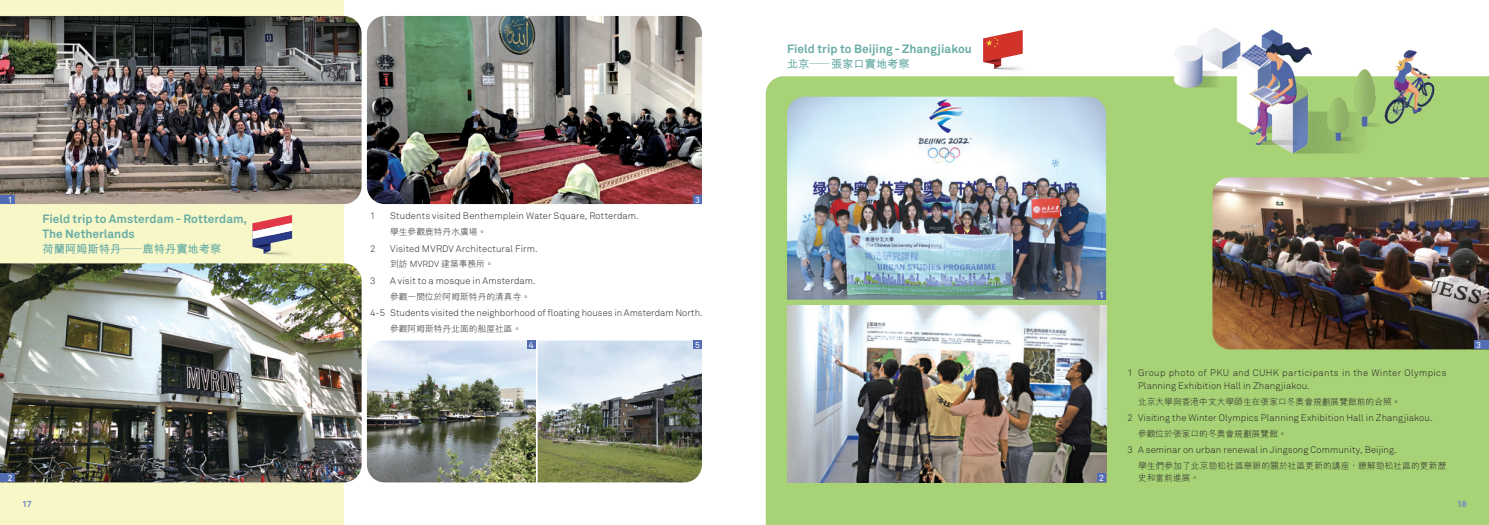
<style>
.page{position:relative;width:1489px;height:525px;background:#fff}
.page>*{position:absolute;margin:0;border:0;box-sizing:border-box;transform-origin:0 0}
.t1{font:700 11.88px/15px "Akkurat";letter-spacing:.005em;color:#67aca5}
.t2{font:700 11.25px "M Hei HK";color:#67aca5}
.t3{font:300 9.38px "Akkurat";letter-spacing:.01em;color:#231f20}
.t4{font:300 9.38px/12.5px "Akkurat";letter-spacing:.035em;color:#231f20}
.t5{font:300 8.75px/12.5px "M Hei HK";color:#231f20}
.t6{font:8.75px "Akkurat";color:#fff}
.t7{font:700 8.75px "Akkurat";color:#6a87c5}
.s1{font-family:"Akkurat"}
</style>
<div class="page">
<div style="left:765px;top:76px;width:723px;height:448px;background:#a7d276"></div>
<div style="left:0;top:0;width:344px;height:524px;background:#f7f7c7"></div>
<img style="left:1145px;top:27px;width:288px;height:162px">
<img style="left:0;top:16px;width:361px;height:188px">
<img style="left:0;top:263px;width:361px;height:219px">
<img style="left:367px;top:16px;width:335px;height:188px">
<img style="left:367px;top:340px;width:335px;height:142px">
<img style="left:787px;top:305px;width:319px;height:177px">
<img style="left:787px;top:97px;width:319px;height:202px">
<div style="left:0;top:195px;width:15px;height:9px;background:#526db4"></div>
<div style="left:0;top:473px;width:15px;height:9px;background:#526db4"></div>
<div style="left:693px;top:195px;width:9px;height:9px;background:#526db4"></div>
<div style="left:1097px;top:291px;width:9px;height:8px;background:#526db4"></div>
<div style="left:1097px;top:473px;width:9px;height:9px;background:#526db4"></div>
<div style="left:527px;top:340px;width:9px;height:9px;background:#526db4"></div>
<div style="left:693px;top:340px;width:9px;height:9px;background:#526db4"></div>
<img style="left:1212px;top:177px;width:276px;height:172px">
<div style="left:1474px;top:340px;width:14px;height:9px;background:#526db4"></div>
<img style="left:1371px;top:37px;width:77px;height:98px">
<img style="left:1234px;top:27px;width:117px;height:141px">
<svg style="left:983px;top:30px;width:40px;height:41px"></svg>
<svg style="left:253px;top:215px;width:40px;height:41px"></svg>
<p class="t1" style="left:787px;top:41px;width:186px">Field trip to Beijing - Zhangjiakou</p>
<p class="t2" style="left:787px;top:55px;width:124px">北京—張家口實地考察</p>
<p class="t6" style="left:8px;top:194px;width:6px">1</p>
<p class="t6" style="left:8px;top:472px;width:6px">2</p>
<p class="t1" style="left:43px;top:211px;width:206px">Field trip to Amsterdam - Rotterdam,<br>The Netherlands</p>
<p class="t2" style="left:43px;top:240px;width:180px">荷蘭阿姆斯特丹—鹿特丹實地考察</p>
<p class="t6" style="left:695px;top:194px;width:6px">3</p>
<p class="t3" style="left:370px;top:210px;width:7px">1</p>
<p class="t3" style="left:390px;top:210px;width:250px">Students visited Benthemplein Water Square, Rotterdam.</p>
<p class="t5" style="left:390px;top:225px;width:98px">學生參觀鹿特丹水廣場。</p>
<p class="t3" style="left:370px;top:242px;width:7px">2</p>
<p class="t3" style="left:390px;top:242px;width:149px">Visited MVRDV Architectural Firm.</p>
<p class="t5" style="left:390px;top:258px;width:105px">到訪 <span class="s1">MVRDV</span> 建築事務所。</p>
<p class="t3" style="left:370px;top:275px;width:7px">3</p>
<p class="t3" style="left:390px;top:275px;width:147px">A visit to a mosque in Amsterdam.</p>
<p class="t5" style="left:390px;top:290px;width:141px">參觀一間位於阿姆斯特丹的清真寺。</p>
<p class="t3" style="left:370px;top:307px;width:334px">4-5 Students visited the neighborhood of floating houses in Amsterdam North.</p>
<p class="t5" style="left:390px;top:322px;width:133px">參觀阿姆斯特丹北面的船屋社區。</p>
<p class="t6" style="left:1099px;top:290px;width:6px">1</p>
<p class="t6" style="left:529px;top:339px;width:6px">4</p>
<p class="t6" style="left:695px;top:339px;width:6px">5</p>
<p class="t6" style="left:1476px;top:339px;width:6px">3</p>
<p class="t6" style="left:1099px;top:472px;width:6px">2</p>
<p class="t4" style="left:1137px;top:366px;width:310px;text-indent:-11px">1 Group photo of PKU and CUHK participants in the Winter Olympics<br>Planning Exhibition Hall in Zhangjiakou.</p>
<p class="t5" style="left:1137px;top:395px;width:264px">北京大學與香港中文大學師生在張家口冬奧會規劃展覽館前的合照。</p>
<p class="t3" style="left:1127px;top:411px;width:306px">2 Visiting the Winter Olympics Planning Exhibition Hall in Zhangjiakou.</p>
<p class="t5" style="left:1137px;top:427px;width:150px">參觀位於張家口的冬奧會規劃展覽館。</p>
<p class="t3" style="left:1127px;top:444px;width:271px">3 A seminar on urban renewal in Jingsong Community, Beijing.</p>
<p class="t5" style="left:1137px;top:459px;width:310px">學生們參加了北京勁松社區舉辦的關於社區更新的講座，瞭解勁松社區的更新歷史和當前進展。</p>
<p class="t7" style="left:22px;top:498px;width:11px">17</p>
<p class="t7" style="left:1456px;top:498px;width:11px">18</p>
</div>
